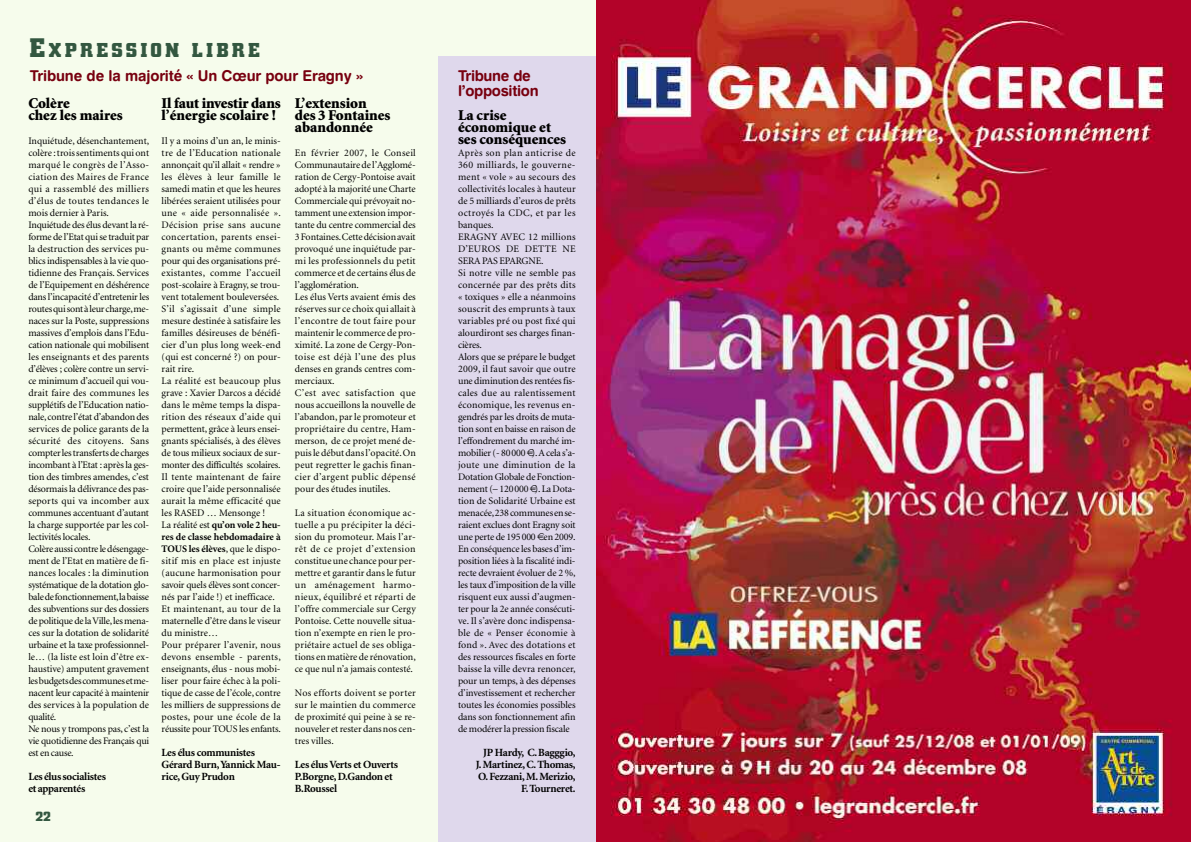
<style>
.page{position:relative;width:1191px;height:842px;background:#fff}
.page>*{position:absolute;margin:0;border:0;box-sizing:border-box;transform-origin:0 0}
.t1{font:700 18px "Civic";letter-spacing:.17em;color:#335740}
.t2{font:900 15px/12px "Minion";color:#000}
.t3{font:15px/15px "Swiss 721 BT Bold Rounded";letter-spacing:-.01em;color:#78000f}
.t4{font:700 12px "Civic";color:#335740}
.t5{font:700 11px/12px "Minion";letter-spacing:-.025em;color:#000}
.t6{font:10px/12px "Minion";letter-spacing:-.005em;color:#000}
.s1{font-size:24px}
.s2{font-weight:700}
</style>
<div class="page">
<img style="left:595px;top:0;width:596px;height:842px">
<div style="left:0;top:0;width:595px;height:842px;background:#f6fcec"></div>
<div style="left:438px;top:57px;width:157px;height:785px;background:#dfd8ec"></div>
<h1 class="t1" style="left:29px;top:40px;width:232px"><span class="s1">E</span>XPRESSION LIBRE</h1>
<h2 class="t3" style="left:30px;top:70px;width:334px">Tribune de la majorité « Un Cœur pour Eragny »</h2>
<h2 class="t3" style="left:458px;top:69px;width:82px">Tribune de l’opposition</h2>
<h2 class="t2" style="left:28px;top:98px;width:96px">Colère<br>chez les maires</h2>
<p class="t6" style="left:28px;top:136px;width:122px">Inquiétude, désenchantement, colère : trois sentiments qui ont marqué le congrès de l’Asso&shy;ciation des Maires de France qui a rassemblé des milliers d’élus de toutes tendances le mois dernier à Paris.<br>Inquiétude des élus devant la ré&shy;forme de l’Etat qui se traduit par la destruction des services pu&shy;blics indispensables à la vie quo&shy;tidienne des Français. Services de l’Equipement en déshérence dans l’incapacité d’entretenir les routes qui sont à leur charge, me&shy;naces sur la Poste, suppressions massives d’emplois dans l’Edu&shy;cation nationale qui mobilisent les enseignants et des parents d’élèves ; colère contre un servi&shy;ce minimum d’accueil qui vou&shy;drait faire des communes les supplétifs de l’Education natio&shy;nale, contre l’état d’abandon des services de police garants de la sécurité des citoyens. Sans compter les transferts de charges incombant à l’Etat : après la ges&shy;tion des timbres amendes, c’est désormais la délivrance des pas&shy;seports qui va incomber aux communes accentuant d’autant la charge supportée par les col&shy;lectivités locales.<br>Colère aussi contre le désengage&shy;ment de l’Etat en matière de fi&shy;nances locales : la diminution systématique de la dotation glo&shy;bale de fonctionnement, la baisse des subventions sur des dossiers de politique de la Ville, les mena&shy;ces sur la dotation de solidarité urbaine et la taxe professionnel&shy;le… (la liste est loin d’être ex&shy;haustive) amputent gravement les budgets des communes et me&shy;nacent leur capacité à maintenir des services à la population de qualité.<br>Ne nous y trompons pas, c’est la vie quotidienne des Français qui est en cause.</p>
<p class="t5" style="left:28px;top:771px;width:79px">Les élus socialistes et apparentés</p>
<h2 class="t2" style="left:162px;top:98px;width:121px">Il faut investir dans l’énergie scolaire !</h2>
<p class="t6" style="left:162px;top:136px;width:121px">Il y a moins d’un an, le minis&shy;tre de l’Education nationale annonçait qu’il allait « rendre » les élèves à leur famille le samedi matin et que les heures libérées seraient utilisées pour une « aide personnalisée ».<br>Décision prise sans aucune concertation, parents ensei&shy;gnants ou même communes pour qui des organisations pré&shy;existantes, comme l’accueil post-scolaire à Eragny, se trou&shy;vent totalement bouleversées.<br>S’il s’agissait d’une simple mesure destinée à satisfaire les familles désireuses de bénéfi&shy;cier d’un plus long week-end (qui est concerné ?) on pour&shy;rait rire.<br>La réalité est beaucoup plus grave : Xavier Darcos a décidé dans le même temps la dispa&shy;rition des réseaux d’aide qui permettent, grâce à leurs ensei&shy;gnants spécialisés, à des élèves de tous milieux sociaux de sur&shy;monter des difficultés scolaires.<br>Il tente maintenant de faire croire que l’aide personnalisée aurait la même efficacité que les RASED … Mensonge !<br>La réalité est <span class="s2">qu’on vole 2 heu&shy;res de classe hebdomadaire à<br>TOUS les élèves</span>, que le dispo&shy;sitif mis en place est injuste (aucune harmonisation pour savoir quels élèves sont concer&shy;nés par l’aide !) et inefficace.<br>Et maintenant, au tour de la maternelle d’être dans le viseur du ministre…<br>Pour préparer l’avenir, nous devons ensemble - parents, enseignants, élus - nous mobi&shy;liser pour faire échec à la poli&shy;tique de casse de l’école, contre les milliers de suppressions de postes, pour une école de la réussite pour TOUS les enfants.</p>
<p class="t5" style="left:162px;top:747px;width:120px">Les élus communistes<br>Gérard Burn, Yannick Mau&shy;rice, Guy Prudon</p>
<h2 class="t2" style="left:295px;top:98px;width:97px">L’extension des 3 Fontaines abandonnée</h2>
<p class="t6" style="left:295px;top:148px;width:122px">En février 2007, le Conseil<br>Communautaire de l’Agglomé&shy;ration de Cergy-Pontoise avait adopté à la majorité une Charte<br>Commerciale qui prévoyait no&shy;tamment une extension impor&shy;tante du centre commercial des<br>3 Fontaines. Cette décision avait provoqué une inquiétude par&shy;mi les professionnels du petit commerce et de certains élus de l’agglomération.<br>Les élus Verts avaient émis des réserves sur ce choix qui allait à l’encontre de tout faire pour maintenir le commerce de pro&shy;ximité. La zone de Cergy-Pon&shy;toise est déjà l’une des plus denses en grands centres com&shy;merciaux.<br>C’est avec satisfaction que nous accueillons la nouvelle de l’abandon, par le promoteur et propriétaire du centre, Ham&shy;merson, de ce projet mené de&shy;puis le début dans l’opacité. On peut regretter le gachis finan&shy;cier d’argent public dépensé pour des études inutiles.</p>
<p class="t6" style="left:295px;top:508px;width:122px;text-align:justify">La situation économique ac&shy;tuelle a pu précipiter la déci&shy;sion du promoteur. Mais l’ar&shy;rêt de ce projet d’extension constitue une chance pour per&shy;mettre et garantir dans le futur un aménagement harmo&shy;nieux, équilibré et réparti de l’offre commerciale sur Cergy Pontoise. Cette nouvelle situa&shy;tion n’exempte en rien le pro&shy;priétaire actuel de ses obliga&shy;tions en matière de rénovation, ce que nul n’a jamais contesté.</p>
<p class="t6" style="left:295px;top:688px;width:122px;text-align:justify">Nos efforts doivent se porter sur le maintien du commerce de proximité qui peine à se re&shy;nouveler et rester dans nos cen&shy;tres villes.</p>
<p class="t5" style="left:295px;top:759px;width:105px">Les élus Verts et Ouverts<br>P.Borgne, D.Gandon et<br>B.Roussel</p>
<h2 class="t2" style="left:458px;top:110px;width:109px">La crise économique et ses conséquences</h2>
<p class="t6" style="left:458px;top:148px;width:119px">Après son plan anticrise de<br>360 milliards, le gouverne&shy;ment « vole » au secours des collectivités locales à hauteur de 5 milliards d’euros de prêts octroyés la CDC, et par les banques.<br>ERAGNY AVEC 12 millions<br>D’EUROS DE DETTE NE<br>SERA PAS EPARGNE.<br>Si notre ville ne semble pas concernée par des prêts dits « toxiques » elle a néanmoins souscrit des emprunts à taux variables pré ou post fixé qui alourdiront ses charges finan&shy;cières.<br>Alors que se prépare le budget<br>2009, il faut savoir que outre une diminution des rentées fis&shy;cales due au ralentissement économique, les revenus en&shy;gendrés par les droits de muta&shy;tion sont en baisse en raison de l’effondrement du marché im&shy;mobilier (- 80000 ). A cela s’a&shy;joute une diminution de la<br>Dotation Globale de Fonction&shy;nement (– 120000 ). La Dota&shy;tion de Solidarité Urbaine est menacée, 238 communes en se&shy;raient exclues dont Eragny soit une perte de 195000 en 2009.<br>En conséquence les bases d’im&shy;position liées à la fiscalité indi&shy;recte devraient évoluer de 2 %, les taux d’imposition de la ville risquent eux aussi d’augmen&shy;ter pour la 2e année consécuti&shy;ve. Il s’avère donc indispensa&shy;ble de « Penser économie à fond ». Avec des dotations et des ressources fiscales en forte baisse la ville devra renoncer, pour un temps, à des dépenses d’investissement et rechercher toutes les économies possibles dans son fonctionnement afin de modérer la pression fiscale</p>
<p class="t5" style="left:475px;top:747px;width:101px;text-align:right">JP Hardy, C. Bagggio,<br>J. Martinez, C. Thomas,<br>O. Fezzani, M. Merizio,<br>F. Tourneret.</p>
<p class="t4" style="left:35px;top:810px;width:17px">22</p>
</div>
